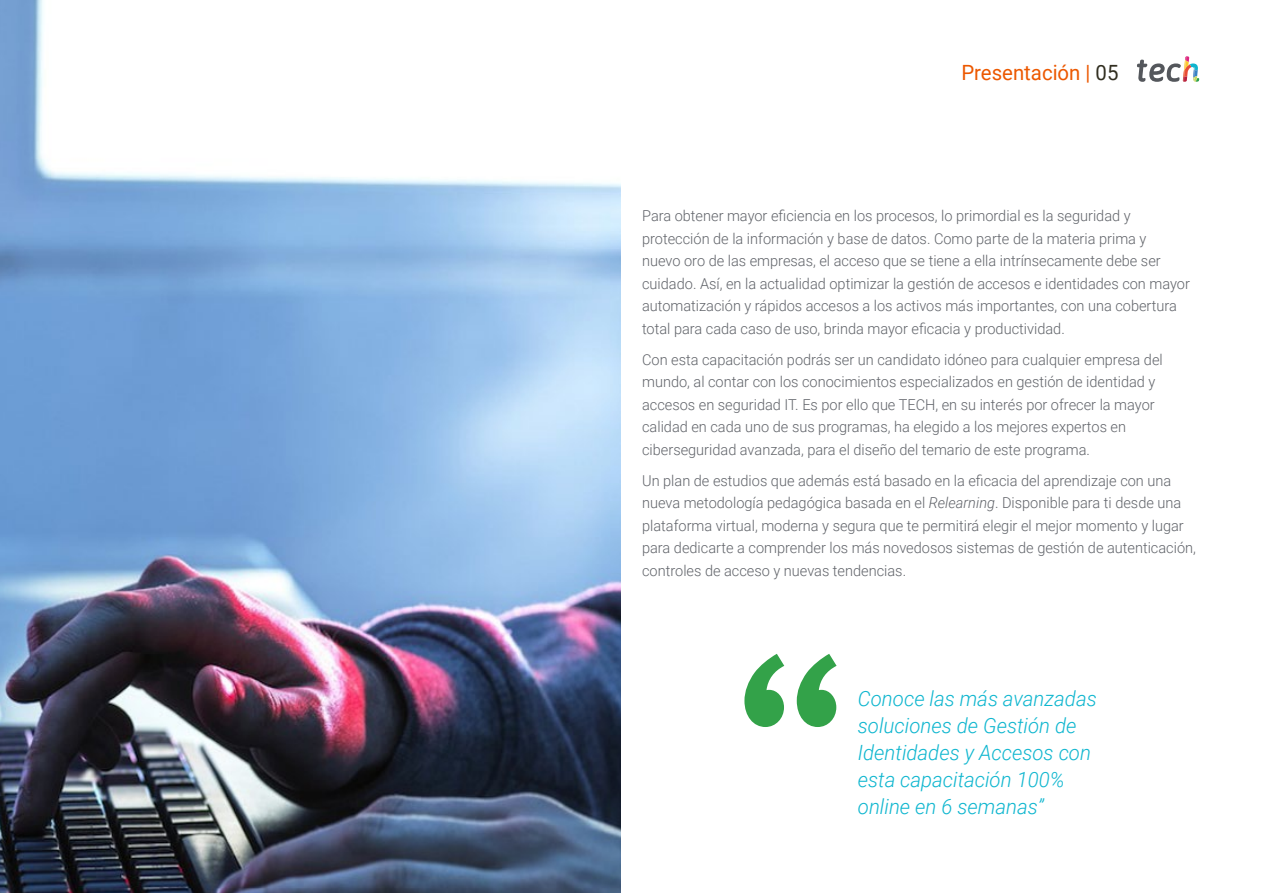
<style>
.page{position:relative;width:1263px;height:893px;background:#fff}
.page>*{position:absolute;margin:0;border:0;box-sizing:border-box;transform-origin:0 0}
.t1{font:italic 300 21px/27px "Roboto";color:#0fb6cf}
.t2{font:21px "Roboto";color:#ec5800}
.t3{font:300 15px/22.5px "Roboto";color:#61646a}
.s1{color:#312e20}
.s2{font-style:italic}
</style>
<div class="page">
<svg style="left:744px;top:654px;width:92px;height:73px"></svg>
<img style="left:0;top:0;width:621px;height:893px">
<svg style="left:1137px;top:56px;width:62px;height:26px"></svg>
<h1 class="t2" style="left:961px;top:57px;width:159px">Presentación | <span class="s1">05</span></h1>
<p class="t3" style="left:642px;top:204px;width:549px">Para obtener mayor eficiencia en los procesos, lo primordial es la seguridad y protección de la información y base de datos. Como parte de la materia prima y<br>nuevo oro de las empresas, el acceso que se tiene a ella intrínsecamente debe ser cuidado. Así, en la actualidad optimizar la gestión de accesos e identidades con mayor automatización y rápidos accesos a los activos más importantes, con una cobertura total para cada caso de uso, brinda mayor eficacia y productividad.</p>
<p class="t3" style="left:642px;top:348px;width:522px">Con esta capacitación podrás ser un candidato idóneo para cualquier empresa del mundo, al contar con los conocimientos especializados en gestión de identidad y accesos en seguridad IT. Es por ello que TECH, en su interés por ofrecer la mayor calidad en cada uno de sus programas, ha elegido a los mejores expertos en ciberseguridad avanzada, para el diseño del temario de este programa.</p>
<p class="t3" style="left:642px;top:469px;width:555px">Un plan de estudios que además está basado en la eficacia del aprendizaje con una nueva metodología pedagógica basada en el <span class="s2">Relearning</span>. Disponible para ti desde una plataforma virtual, moderna y segura que te permitirá elegir el mejor momento y lugar para dedicarte a comprender los más novedosos sistemas de gestión de autenticación, controles de acceso y nuevas tendencias.</p>
<h1 class="t1" style="left:858px;top:684px;width:240px">Conoce las más avanzadas soluciones de Gestión de<br>Identidades y Accesos con esta capacitación 100% online en 6 semanas”</h1>
</div>
